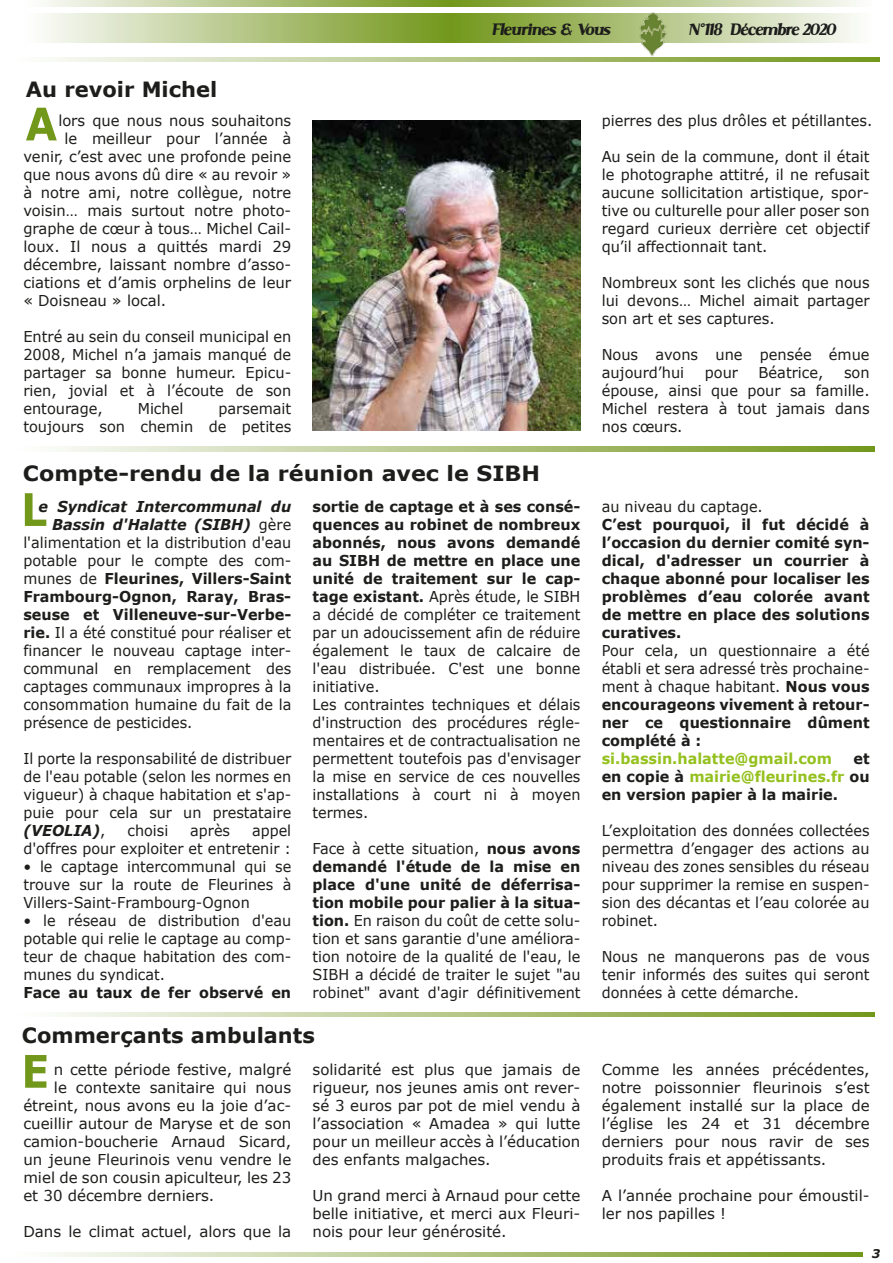
<style>
.page{position:relative;width:893px;height:1263px;background:#fff}
.page>*{position:absolute;margin:0;border:0;box-sizing:border-box;transform-origin:0 0}
.t1{font:700 21px "Verdana";color:#1d1d1b}
.t2{font:700 21px "Verdana";color:#1d1d1b;scale:1.06 1}
.t3{font:italic 900 18px "Serif";color:#1d1d1c}
.t4{font:15px/18px "Verdana";color:#1d1d1b;text-align:justify;scale:.96 1}
.t5{font:15px/18px "Verdana";color:#1d1d1b;text-align:justify}
.t6{font:700 15px/18px "Verdana";color:#1d1d1b;text-align:justify;scale:.96 1}
.t7{font:italic 700 15px "Verdana";color:#1d1d1b;scale:.96 1}
.t8{font:700 15px "Verdana";color:#95c11f;scale:.96 1}
.t9{font:italic 700 12px "Verdana";color:#1d1d1c}
.s1{font-weight:400;font-style:normal}
.s2{font-weight:400}
.s3{font-weight:700}
.s4{font-weight:700;font-style:italic}
.s5{color:#95c11f}
</style>
<div class="page">
<svg style="left:45px;top:0;width:811px;height:43px"></svg>
<svg style="left:51px;top:57px;width:828px;height:5px"></svg>
<svg style="left:51px;top:1252px;width:812px;height:4px"></svg>
<svg style="left:56px;top:447px;width:819px;height:4px"></svg>
<svg style="left:56px;top:1012px;width:819px;height:5px"></svg>
<hr style="left:0;top:8px;width:893px;height:4px;background:#fff">
<img style="left:636px;top:12px;width:34px;height:45px">
<svg style="left:25px;top:493px;width:21px;height:33px"></svg>
<svg style="left:25px;top:1055px;width:21px;height:33px"></svg>
<img style="left:313px;top:121px;width:267px;height:310px">
<svg style="left:26px;top:108px;width:31px;height:32px"></svg>
<h1 class="t1" style="left:26px;top:74px;width:193px">Au revoir Michel</h1>
<p class="t5" style="left:58px;top:112px;width:234px">lors que nous nous souhaitons</p>
<p class="t5" style="left:64px;top:130px;width:228px">le meilleur pour l’année à</p>
<p class="t5" style="left:23px;top:148px;width:269px">venir, c’est avec une profonde peine</p>
<p class="t5" style="left:23px;top:166px;width:269px">que nous avons dû dire « au revoir »</p>
<p class="t5" style="left:23px;top:184px;width:269px">à notre ami, notre collègue, notre</p>
<p class="t5" style="left:23px;top:202px;width:269px">voisin… mais surtout notre photo-</p>
<p class="t5" style="left:23px;top:220px;width:269px">graphe de cœur à tous… Michel Cail-</p>
<p class="t5" style="left:23px;top:238px;width:269px">loux. Il nous a quittés mardi 29</p>
<p class="t5" style="left:23px;top:256px;width:269px">décembre, laissant nombre d’asso-</p>
<p class="t5" style="left:23px;top:274px;width:269px">ciations et d’amis orphelins de leur</p>
<p class="t5" style="left:23px;top:292px;width:144px">« Doisneau » local.</p>
<p class="t5" style="left:23px;top:328px;width:269px">Entré au sein du conseil municipal en 2008, Michel n’a jamais manqué de partager sa bonne humeur. Epicu&shy;rien, jovial et à l’écoute de son entourage,</p>
<p class="t5" style="left:138px;top:400px;width:47px">Michel</p>
<p class="t5" style="left:23px;top:400px;width:269px;text-align:right">parsemait<br>toujours son chemin de petites</p>
<p class="t3" style="left:491px;top:19px;width:120px">Fleurines &amp; Vous</p>
<p class="t3" style="left:688px;top:19px;width:149px">N°118 Décembre 2020</p>
<p class="t5" style="left:602px;top:112px;width:272px">pierres des plus drôles et pétillantes.</p>
<p class="t5" style="left:602px;top:148px;width:269px">Au sein de la commune, dont il était le photographe attitré, il ne refusait aucune sollicitation artistique, spor&shy;tive ou culturelle pour aller poser son regard curieux derrière cet objectif qu’il affectionnait tant.</p>
<p class="t5" style="left:602px;top:274px;width:269px">Nombreux sont les clichés que nous lui devons… Michel aimait partager son art et ses captures.</p>
<p class="t5" style="left:602px;top:346px;width:269px">Nous avons une pensée émue aujourd’hui</p>
<p class="t5" style="left:705px;top:364px;width:35px">pour</p>
<p class="t5" style="left:759px;top:364px;width:66px">Béatrice,</p>
<p class="t5" style="left:602px;top:364px;width:269px;text-indent:242px">son épouse, ainsi que pour sa famille.<br>Michel restera à tout jamais dans nos cœurs.</p>
<h1 class="t2" style="left:23px;top:459px;width:489px">Compte-rendu de la réunion avec le SIBH</h1>
<p class="t7" style="left:39px;top:496px;width:265px">e Syndicat Intercommunal du</p>
<p class="t7" style="left:52px;top:514px;width:250px">Bassin d'Halatte (SIBH) <span class="s1">gère</span></p>
<p class="t4" style="left:23px;top:533px;width:281px">l'alimentation et la distribution d'eau</p>
<p class="t4" style="left:23px;top:551px;width:281px">potable pour le compte des com-</p>
<p class="t6" style="left:23px;top:569px;width:281px"><span class="s2">munes de</span> Fleurines, Villers-Saint</p>
<p class="t6" style="left:23px;top:587px;width:280px">Frambourg-Ognon, Raray, Bras-</p>
<p class="t6" style="left:23px;top:605px;width:281px">seuse et Villeneuve-sur-Verbe-</p>
<p class="t4" style="left:23px;top:623px;width:281px"><span class="s3">rie.</span> Il a été constitué pour réaliser et</p>
<p class="t4" style="left:23px;top:641px;width:281px">financer le nouveau captage inter-</p>
<p class="t4" style="left:23px;top:659px;width:281px">communal en remplacement des</p>
<p class="t4" style="left:23px;top:677px;width:281px">captages communaux impropres à la</p>
<p class="t4" style="left:23px;top:695px;width:281px">consommation humaine du fait de la</p>
<p class="t4" style="left:23px;top:713px;width:178px">présence de pesticides.</p>
<p class="t4" style="left:23px;top:749px;width:281px">Il porte la responsabilité de distribuer de l'eau potable (selon les normes en vigueur) à chaque habitation et s'ap&shy;puie pour cela sur un prestataire <span class="s4">(VEOLIA)</span>,</p>
<p class="t4" style="left:128px;top:821px;width:44px">choisi</p>
<p class="t4" style="left:190px;top:821px;width:43px">après</p>
<p class="t4" style="left:23px;top:821px;width:281px;text-align:right">appel<br>d'offres pour exploiter et entretenir :</p>
<p class="t4" style="left:23px;top:857px;width:281px">• le captage intercommunal qui se trouve sur la route de Fleurines à Villers-Saint-Frambourg-Ognon</p>
<p class="t4" style="left:23px;top:911px;width:281px">• le réseau de distribution d'eau potable qui relie le captage au comp&shy;teur de chaque habitation des com&shy;munes du syndicat.</p>
<p class="t6" style="left:23px;top:983px;width:280px">Face au taux de fer observé en</p>
<p class="t4" style="left:313px;top:497px;width:281px;text-align:left"><span class="s3">sortie de captage et à ses consé&shy;quences au robinet de nombreux abonnés, nous avons demandé au SIBH de mettre en place une unité de traitement sur le cap&shy;tage existant.</span> Après étude, le SIBH a décidé de compléter ce traitement par un adoucissement afin de réduire également le taux de calcaire de l'eau distribuée. C'est une bonne initiative.<br>Les contraintes techniques et délais d'instruction des procédures régle&shy;mentaires et de contractualisation ne permettent toutefois pas d'envisager la mise en service de ces nouvelles installations à court ni à moyen termes.</p>
<p class="t4" style="left:313px;top:839px;width:281px">Face à cette situation, <span class="s3">nous avons demandé l'étude de la mise en place d'une unité de déferrisa&shy;tion mobile pour palier à la situa&shy;tion.</span> En raison du coût de cette solu&shy;tion et sans garantie d'une améliora&shy;tion notoire de la qualité de l'eau, le SIBH a décidé de traiter le sujet "au robinet" avant d'agir définitivement</p>
<h1 class="t1" style="left:22px;top:1020px;width:295px">Commerçants ambulants</h1>
<p class="t5" style="left:54px;top:1061px;width:239px">n cette période festive, malgré</p>
<p class="t5" style="left:54px;top:1079px;width:239px">le contexte sanitaire qui nous</p>
<p class="t5" style="left:23px;top:1097px;width:269px">étreint, nous avons eu la joie d’ac-</p>
<p class="t5" style="left:23px;top:1115px;width:269px">cueillir autour de Maryse et de son</p>
<p class="t5" style="left:23px;top:1133px;width:269px">camion-boucherie Arnaud Sicard,</p>
<p class="t5" style="left:23px;top:1151px;width:269px">un jeune Fleurinois venu vendre le</p>
<p class="t5" style="left:23px;top:1169px;width:269px">miel de son cousin apiculteur, les 23</p>
<p class="t5" style="left:23px;top:1187px;width:193px">et 30 décembre derniers.</p>
<p class="t5" style="left:23px;top:1223px;width:269px">Dans le climat actuel, alors que la</p>
<p class="t5" style="left:313px;top:1061px;width:269px">solidarité est plus que jamais de rigueur, nos jeunes amis ont rever&shy;sé 3 euros par pot de miel vendu à l’association « Amadea » qui lutte pour un meilleur accès à l’éducation des enfants malgaches.</p>
<p class="t5" style="left:313px;top:1187px;width:269px">Un grand merci à Arnaud pour cette belle initiative, et merci aux Fleuri&shy;nois pour leur générosité.</p>
<p class="t4" style="left:602px;top:497px;width:169px">au niveau du captage.</p>
<p class="t6" style="left:602px;top:515px;width:281px">C’est pourquoi, il fut décidé à l’occasion du dernier comité syn&shy;dical, d'adresser un courrier à chaque abonné pour localiser les problèmes d’eau colorée avant de mettre en place des solutions curatives.</p>
<p class="t4" style="left:602px;top:641px;width:281px">Pour cela, un questionnaire a été établi et sera adressé très prochaine&shy;ment à chaque habitant. <span class="s3">Nous vous encourageons vivement à retour&shy;ner ce questionnaire dûment complété à :</span></p>
<p class="t8" style="left:602px;top:748px;width:241px">si.bassin.halatte@gmail.com</p>
<p class="t6" style="left:602px;top:749px;width:281px;text-indent:252px">et en copie à <span class="s5">mairie@fleurines.fr</span> ou en version papier à la mairie.</p>
<p class="t4" style="left:602px;top:821px;width:281px">L’exploitation des données collectées permettra d’engager des actions au niveau des zones sensibles du réseau pour supprimer la remise en suspen&shy;sion des décantas et l’eau colorée au robinet.</p>
<p class="t4" style="left:602px;top:947px;width:281px">Nous ne manquerons pas de vous tenir informés des suites qui seront données à cette démarche.</p>
<p class="t5" style="left:602px;top:1061px;width:269px">Comme les années précédentes, notre poissonnier fleurinois s’est également installé sur la place de l’église les 24 et 31 décembre derniers pour nous ravir de ses produits frais et appétissants.</p>
<p class="t5" style="left:602px;top:1187px;width:269px">A l’année prochaine pour émoustil&shy;ler nos papilles !</p>
<p class="t9" style="left:872px;top:1245px;width:10px">3</p>
</div>
